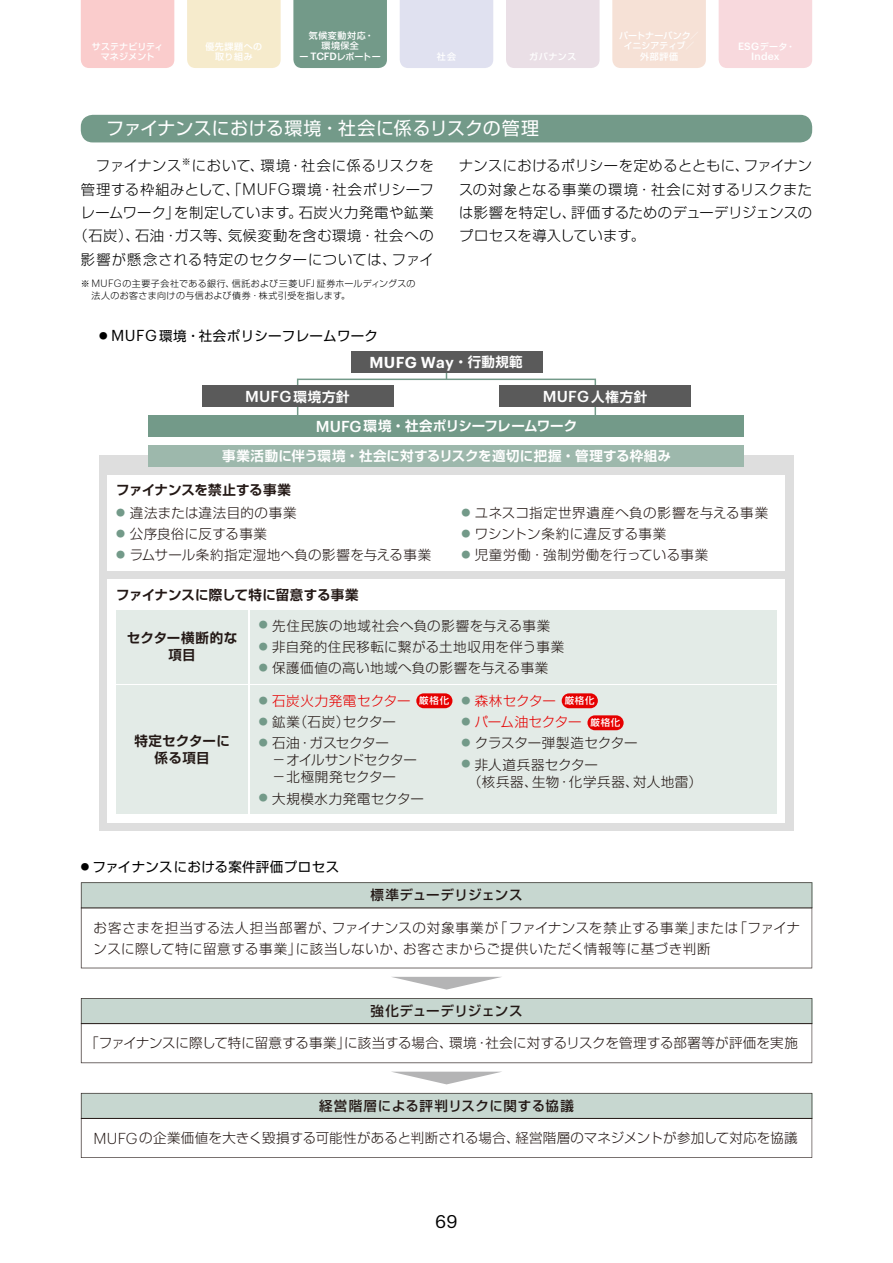
<style>
.page{position:relative;width:893px;height:1263px;background:#fff}
.page>*{position:absolute;margin:0;border:0;box-sizing:border-box;transform-origin:0 0}
.t1{font:18px "Shin Go Pro";letter-spacing:.01em;color:#fff}
.t2{font:18px "Graphik";color:#000}
.t3{font:500 15.45px "Graphik";letter-spacing:.015em;color:#fff}
.t4{font:600 15.45px "Graphik";letter-spacing:.015em;color:#fff}
.t5{font:300 14.25px/23.4px "Shin Go Pro";letter-spacing:.035em;color:#000;text-align:center}
.t6{font:300 13.5px/21.3px "Shin Go Pro";letter-spacing:.03em;color:#231815}
.t7{font:700 13.5px "Shin Go Pro De";letter-spacing:.005em;color:#fff}
.t8{font:700 13.5px/17px "Shin Go Pro De";letter-spacing:.01em;color:#231815;text-align:center}
.t9{font:13.5px "Shin Go Pro";letter-spacing:.02em;color:#000}
.t10{font:500 13.5px "Shin Go Pro";letter-spacing:.015em;color:#231815}
.t11{font:300 13.5px/21.3px "Shin Go Pro";letter-spacing:-.01em;color:#231815}
.t12{font:300 13.5px/17px "Shin Go Pro";letter-spacing:-.015em;color:#231815}
.t13{font:300 13.5px/21.3px "Shin Go Pro";letter-spacing:-.02em;color:#231815}
.t14{font:500 13.5px "Shin Go Pro";letter-spacing:.035em;color:#231815}
.t15{font:300 13.5px/21.3px "Shin Go Pro";letter-spacing:-.015em;color:#e60000}
.t16{font:700 13.5px/17px "Shin Go Pro De";letter-spacing:.03em;color:#231815;text-align:center}
.t17{font:300 13.5px "Shin Go Pro";letter-spacing:.025em;color:#e60000}
.t18{font:500 10.35px "Graphik";letter-spacing:.015em;color:#fff}
.t19{font:500 9.45px "Shin Go Pro";letter-spacing:.08em;color:#fff}
.t20{font:300 9px/11.7px "Shin Go Pro";letter-spacing:.05em;color:#000}
.t21{font:500 9px/10.6px "Shin Go Pro";letter-spacing:.04em;color:#fff;text-align:center}
.t22{font:500 9px/10.6px "Shin Go Pro";letter-spacing:.01em;color:#fff;text-align:center}
.t23{font:300 9px "Shin Go Pro";color:#739a89}
.t24{font:500 9px/10.6px "Shin Go Pro";letter-spacing:.06em;color:#fff;text-align:center}
.s1{font-family:"Graphik";font-size:10.35px}
.s2{font-family:"Graphik";font-size:16.35px}
.s3{font-size:8.55px}
.s4{font-family:"Graphik";font-size:15.45px}
.s5{font-family:"Shin Go Pro De";font-weight:700;font-size:13.5px}
.s6{font-family:"Graphik";font-weight:500;font-size:15.45px}
</style>
<div class="page">
<div style="left:293px;top:0;width:94px;height:68px;background:#739a89"></div>
<div style="left:400px;top:0;width:93px;height:68px;background:#e0e1f0"></div>
<div style="left:506px;top:0;width:94px;height:68px;background:#eadfe6"></div>
<div style="left:81px;top:0;width:93px;height:68px;background:#facccc"></div>
<div style="left:719px;top:0;width:93px;height:68px;background:#f8d9dd"></div>
<div style="left:187px;top:0;width:94px;height:68px;background:#f6ebcc"></div>
<div style="left:612px;top:0;width:94px;height:68px;background:#f6e1d6"></div>
<svg style="left:81px;top:882px;width:731px;height:86px"></svg>
<hr style="left:81px;top:908px;width:731px;height:1px;background:#231815">
<svg style="left:81px;top:998px;width:731px;height:65px"></svg>
<hr style="left:81px;top:1023px;width:731px;height:1px;background:#231815">
<svg style="left:81px;top:1093px;width:731px;height:65px"></svg>
<hr style="left:81px;top:1118px;width:731px;height:1px;background:#231815">
<svg style="left:392px;top:977px;width:109px;height:12px"></svg>
<svg style="left:393px;top:1072px;width:107px;height:12px"></svg>
<div style="left:99px;top:456px;width:695px;height:375px;background:#dedede"></div>
<div style="left:108px;top:475px;width:677px;height:96px;background:#fff"></div>
<div style="left:108px;top:579px;width:677px;height:243px;background:#fff"></div>
<div style="left:116px;top:610px;width:132px;height:73px;background:#e3ebe7"></div>
<div style="left:250px;top:610px;width:527px;height:73px;background:#e3ebe7"></div>
<div style="left:116px;top:685px;width:132px;height:129px;background:#e3ebe7"></div>
<div style="left:250px;top:685px;width:527px;height:129px;background:#e3ebe7"></div>
<div style="left:297px;top:379px;width:299px;height:52px;border:1px solid #739a89"></div>
<div style="left:149px;top:415px;width:595px;height:22px;background:#739a89"></div>
<div style="left:149px;top:445px;width:595px;height:21px;background:#9db8ac"></div>
<div style="left:351px;top:352px;width:191px;height:21px;background:#5a5a5a"></div>
<div style="left:500px;top:386px;width:191px;height:21px;background:#5a5a5a"></div>
<div style="left:202px;top:386px;width:191px;height:21px;background:#5a5a5a"></div>
<div style="left:416px;top:693px;width:36px;height:15px;background:#e60000;border-radius:7px"></div>
<div style="left:562px;top:693px;width:36px;height:15px;background:#e60000;border-radius:7px"></div>
<div style="left:587px;top:715px;width:37px;height:15px;background:#e60000;border-radius:7px"></div>
<div style="left:81px;top:115px;width:731px;height:27px;background:#739a89;border-radius:12px"></div>
<p class="t24" style="left:205px;top:40px;width:58px">優先課題への取り組み</p>
<p class="t22" style="left:619px;top:29px;width:81px">パートナーバンク／イニシアティブ／外部評価</p>
<p class="t21" style="left:299px;top:29px;width:83px">気候変動対応・<br>環境保全<br>ー <span class="s1">TCFD</span>レポートー</p>
<p class="t22" style="left:92px;top:40px;width:73px">サステナビリティマネジメント</p>
<p class="t21" style="left:738px;top:40px;width:58px"><span class="s1">ESG</span>データ・</p>
<p class="t18" style="left:751px;top:49px;width:30px">Index</p>
<p class="t21" style="left:437px;top:51px;width:21px">社会</p>
<p class="t21" style="left:529px;top:51px;width:49px">ガバナンス</p>
<h1 class="t1" style="left:106px;top:114px;width:434px">ファイナンスにおける環境・社会に係るリスクの管理</h1>
<p class="t5" style="left:74px;top:152px;width:362px">　ファイナンス<sup>※</sup>において、環境・社会に係るリスクを管理する枠組みとして、「<span class="s2">MUFG</span>環境・社会ポリシーフレームワーク」を制定しています。石炭火力発電や鉱業（石炭）、石油・ガス等、気候変動を含む環境・社会への影響が懸念される特定のセクターについては、ファイ</p>
<p class="t5" style="left:459px;top:152px;width:354px;text-align:justify">ナンスにおけるポリシーを定めるとともに、ファイナンスの対象となる事業の環境・社会に対するリスクまたは影響を特定し、評価するためのデューデリジェンスのプロセスを導入しています。</p>
<p class="t20" style="left:91px;top:276px;width:326px;text-indent:-11px">※ <span class="s1">MUFG</span>の主要子会社である銀行、信託および三菱<span class="s1">UFJ</span> 証券ホールディングスの法人のお客さま向けの与信および債券・株式引受を指します。</p>
<p class="t9" style="left:99px;top:325px;width:280px"><span class="s3">●</span> <span class="s4">MUFG</span>環境・社会ポリシーフレームワーク</p>
<p class="t4" style="left:370px;top:351px;width:155px">MUFG Way<span class="s5">・行動規範</span></p>
<p class="t3" style="left:245px;top:385px;width:106px">MUFG<span class="s5">環境方針</span></p>
<p class="t3" style="left:543px;top:385px;width:106px">MUFG<span class="s5">人権方針</span></p>
<p class="t7" style="left:316px;top:415px;width:263px"><span class="s6">MUFG</span>環境・社会ポリシーフレームワーク</p>
<p class="t7" style="left:222px;top:445px;width:450px">事業活動に伴う環境・社会に対するリスクを適切に把握・管理する枠組み</p>
<p class="t8" style="left:116px;top:480px;width:176px">ファイナンスを禁止する事業</p>
<p class="t6" style="left:130px;top:500px;width:303px">違法または違法目的の事業<br>公序良俗に反する事業<br>ラムサール条約指定湿地へ負の影響を与える事業</p>
<p class="t23" style="left:116px;top:505px;width:10px">●</p>
<p class="t23" style="left:116px;top:526px;width:10px">●</p>
<p class="t23" style="left:116px;top:547px;width:10px">●</p>
<p class="t6" style="left:475px;top:500px;width:295px">ユネスコ指定世界遺産へ負の影響を与える事業ワシントン条約に違反する事業<br>児童労働・強制労働を行っている事業</p>
<p class="t23" style="left:461px;top:505px;width:10px">●</p>
<p class="t23" style="left:461px;top:526px;width:10px">●</p>
<p class="t23" style="left:461px;top:547px;width:10px">●</p>
<p class="t8" style="left:116px;top:584px;width:244px">ファイナンスに際して特に留意する事業</p>
<p class="t16" style="left:127px;top:628px;width:112px">セクター横断的な項目</p>
<p class="t6" style="left:272px;top:613px;width:294px">先住民族の地域社会へ負の影響を与える事業非自発的住民移転に繋がる土地収用を伴う事業保護価値の高い地域へ負の影響を与える事業</p>
<p class="t23" style="left:259px;top:617px;width:10px">●</p>
<p class="t23" style="left:259px;top:639px;width:10px">●</p>
<p class="t23" style="left:259px;top:660px;width:10px">●</p>
<p class="t8" style="left:134px;top:731px;width:97px">特定セクターに係る項目</p>
<p class="t17" style="left:272px;top:690px;width:140px">石炭火力発電セクター</p>
<p class="t13" style="left:272px;top:710px;width:125px">鉱業（石炭）セクター石油・ガスセクター</p>
<p class="t12" style="left:272px;top:750px;width:146px">－オイルサンドセクター－北極開発セクター</p>
<p class="t6" style="left:272px;top:786px;width:153px">大規模水力発電セクター</p>
<p class="t15" style="left:475px;top:688px;width:108px">森林セクター<br>パーム油セクター</p>
<p class="t11" style="left:475px;top:731px;width:164px">クラスター弾製造セクター非人道兵器セクター</p>
<p class="t6" style="left:468px;top:769px;width:236px">（核兵器、生物・化学兵器、対人地雷）</p>
<p class="t23" style="left:259px;top:693px;width:10px">●</p>
<p class="t23" style="left:259px;top:714px;width:10px">●</p>
<p class="t23" style="left:259px;top:735px;width:10px">●</p>
<p class="t23" style="left:461px;top:693px;width:10px">●</p>
<p class="t23" style="left:461px;top:714px;width:10px">●</p>
<p class="t23" style="left:461px;top:735px;width:10px">●</p>
<p class="t23" style="left:461px;top:756px;width:10px">●</p>
<p class="t19" style="left:419px;top:693px;width:31px">厳格化</p>
<p class="t19" style="left:565px;top:693px;width:31px">厳格化</p>
<p class="t19" style="left:590px;top:715px;width:31px">厳格化</p>
<p class="t23" style="left:259px;top:790px;width:10px">●</p>
<p class="t9" style="left:81px;top:855px;width:260px"><span class="s3">●</span> ファイナンスにおける案件評価プロセス</p>
<p class="t10" style="left:370px;top:884px;width:154px">標準デューデリジェンス</p>
<p class="t6" style="left:94px;top:915px;width:708px">お客さまを担当する法人担当部署が、ファイナンスの対象事業が「ファイナンスを禁止する事業」または「ファイナンスに際して特に留意する事業」に該当しないか、お客さまからご提供いただく情報等に基づき判断</p>
<p class="t10" style="left:371px;top:999px;width:154px">強化デューデリジェンス</p>
<p class="t6" style="left:85px;top:1031px;width:714px">「ファイナンスに際して特に留意する事業」に該当する場合、環境・社会に対するリスクを管理する部署等が評価を実施</p>
<p class="t14" style="left:319px;top:1094px;width:256px">経営階層による評判リスクに関する協議</p>
<p class="t6" style="left:94px;top:1126px;width:705px"><span class="s4">MUFG</span>の企業価値を大きく毀損する可能性があると判断される場合、経営階層のマネジメントが参加して対応を協議</p>
<h1 class="t2" style="left:435px;top:1208px;width:24px">69</h1>
</div>
